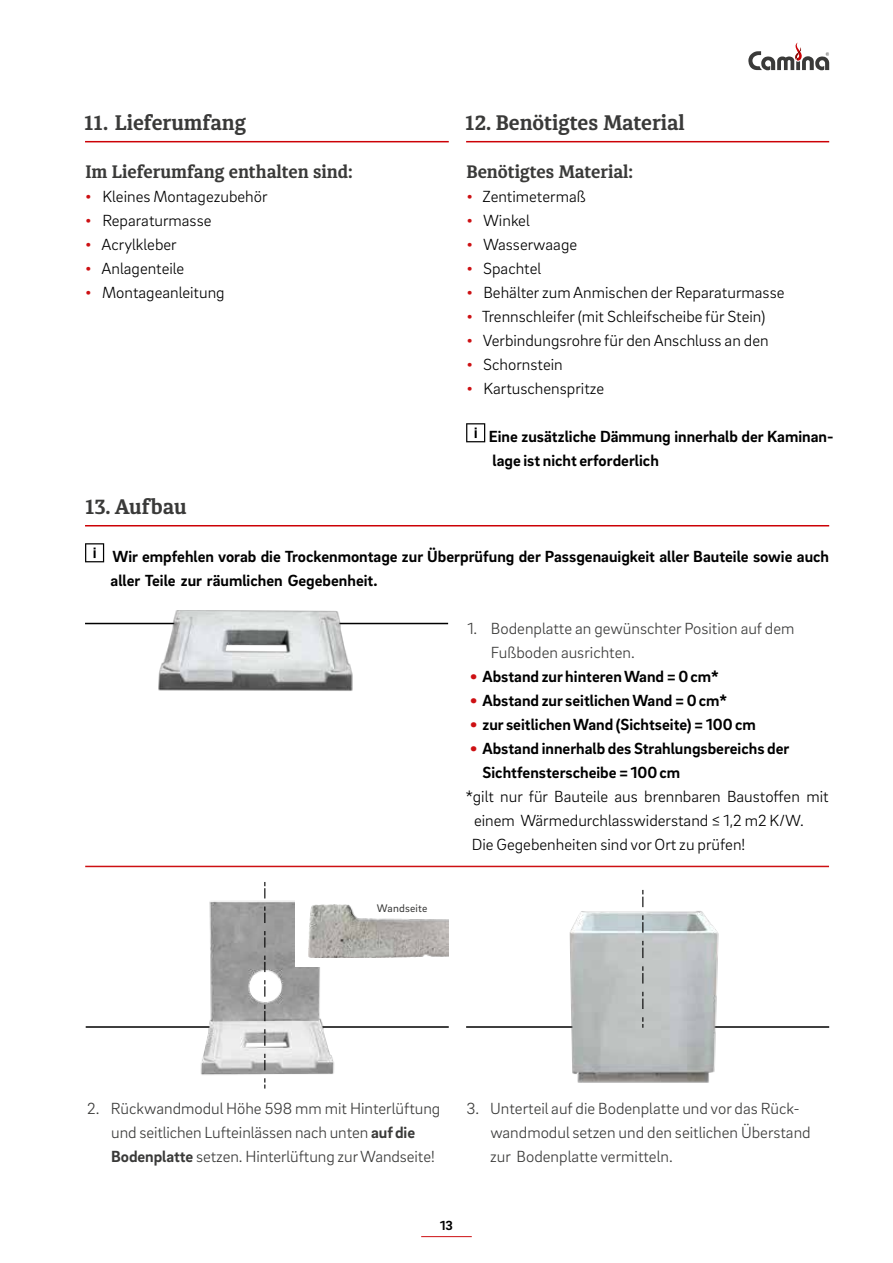
<style>
.page{position:relative;width:893px;height:1263px;background:#fff}
.page>*{position:absolute;margin:0;border:0;box-sizing:border-box;transform-origin:0 0}
.t1{font:700 21px "Diaria Pro";color:#3a3a39}
.t2{font:700 18px "Diaria Pro";color:#3a3a39}
.t3{font:300 16.5px/24px "Brix Sans";color:#000}
.t4{font:700 16.5px/24px "Brix Sans";color:#000}
.t5{font:300 16.5px/24px "Brix Sans";color:#3a3a39}
.t6{font:700 13.5px "Brix Sans";color:#000}
.t7{font:11.25px "Brix Sans";letter-spacing:.015em;color:#3a3a39}
.s1{font-size:19.5px;color:#cd1013}
.s2{font-weight:700}
</style>
<div class="page">
<hr style="left:421px;top:1236px;width:51px;height:1px;background:#cd1013">
<svg style="left:748px;top:43px;width:81px;height:27px"></svg>
<hr style="left:85px;top:141px;width:364px;height:1px;background:#cc0106">
<hr style="left:466px;top:141px;width:363px;height:1px;background:#cc0106">
<svg style="left:466px;top:423px;width:19px;height:19px"></svg>
<hr style="left:85px;top:525px;width:744px;height:1px;background:#cc0106">
<svg style="left:85px;top:543px;width:19px;height:19px"></svg>
<hr style="left:85px;top:623px;width:363px;height:1px;background:#000">
<img style="left:129px;top:610px;width:255px;height:81px">
<img style="left:86px;top:893px;width:363px;height:196px">
<svg style="left:264px;top:882px;width:1px;height:206px"></svg>
<div style="left:295px;top:896px;width:154px;height:71px;background:#fff"></div>
<img style="left:308px;top:905px;width:141px;height:52px">
<hr style="left:466px;top:1026px;width:363px;height:2px;background:#000">
<img style="left:466px;top:893px;width:362px;height:190px">
<svg style="left:642px;top:890px;width:1px;height:137px"></svg>
<hr style="left:85px;top:866px;width:744px;height:1px;background:#cd1013">
<p class="t1" style="left:84px;top:110px;width:163px">11. Lieferumfang</p>
<p class="t2" style="left:85px;top:161px;width:269px">Im Lieferumfang enthalten sind:</p>
<p class="t3" style="left:85px;top:184px;width:184px"><span class="s1">•</span> Kleines Montagezubehör</p>
<p class="t3" style="left:85px;top:208px;width:128px"><span class="s1">•</span> Reparaturmasse</p>
<p class="t3" style="left:85px;top:232px;width:93px"><span class="s1">•</span> Acrylkleber</p>
<p class="t3" style="left:85px;top:256px;width:101px"><span class="s1">•</span> Anlagenteile</p>
<p class="t3" style="left:85px;top:280px;width:141px"><span class="s1">•</span> Montageanleitung</p>
<p class="t1" style="left:465px;top:110px;width:221px">12. Benötigtes Material</p>
<p class="t2" style="left:466px;top:161px;width:168px">Benötigtes Material:</p>
<p class="t3" style="left:466px;top:184px;width:121px"><span class="s1">•</span> Zentimetermaß</p>
<p class="t3" style="left:466px;top:208px;width:65px"><span class="s1">•</span> Winkel</p>
<p class="t3" style="left:466px;top:232px;width:113px"><span class="s1">•</span> Wasserwaage</p>
<p class="t3" style="left:466px;top:256px;width:77px"><span class="s1">•</span> Spachtel</p>
<p class="t3" style="left:466px;top:280px;width:320px"><span class="s1">•</span> Behälter zum Anmischen der Reparaturmasse</p>
<p class="t3" style="left:466px;top:304px;width:301px"><span class="s1">•</span> Trennschleifer (mit Schleifscheibe für Stein)</p>
<p class="t3" style="left:466px;top:328px;width:304px"><span class="s1">•</span> Verbindungsrohre für den Anschluss an den</p>
<p class="t3" style="left:466px;top:352px;width:98px"><span class="s1">•</span> Schornstein</p>
<p class="t3" style="left:466px;top:376px;width:140px"><span class="s1">•</span> Kartuschenspritze</p>
<p class="t4" style="left:489px;top:424px;width:346px">Eine zusätzliche Dämmung innerhalb der Kaminan&shy;lage ist nicht erforderlich</p>
<p class="t1" style="left:85px;top:494px;width:103px">13. Aufbau</p>
<p class="t4" style="left:111px;top:544px;width:720px">Wir empfehlen vorab die Trockenmontage zur Überprüfung der Passgenauigkeit aller Bauteile sowie auch aller Teile zur räumlichen Gegebenheit.</p>
<p class="t5" style="left:491px;top:616px;width:305px;text-indent:-23px">1. Bodenplatte an gewünschter Position auf dem<br>Fußboden ausrichten.</p>
<p class="t4" style="left:470px;top:664px;width:250px"><span class="s1">•</span> Abstand zur hinteren Wand = 0cm*</p>
<p class="t4" style="left:470px;top:688px;width:259px"><span class="s1">•</span> Abstand zur seitlichen Wand = 0cm*</p>
<p class="t4" style="left:470px;top:712px;width:288px"><span class="s1">•</span> zur seitlichen Wand (Sichtseite) = 100 cm</p>
<p class="t4" style="left:482px;top:736px;width:308px;text-indent:-13px"><span class="s1">•</span> Abstand innerhalb des Strahlungsbereichs der<br>Sichtfensterscheibe = 100cm</p>
<p class="t3" style="left:472px;top:784px;width:358px;text-indent:-6px">*gilt nur für Bauteile aus brennbaren Baustoffen mit einem Wärmedurchlasswiderstand ≤ 1,2 m2 K/W.<br>Die Gegebenheiten sind vor Ort zu prüfen!</p>
<p class="t7" style="left:377px;top:901px;width:52px">Wandseite</p>
<p class="t5" style="left:111px;top:1096px;width:331px;text-indent:-24px">2. Rückwandmodul Höhe 598 mm mit Hinterlüftung und seitlichen Lufteinlässen nach unten <span class="s2">auf die<br>Bodenplatte</span> setzen. Hinterlüftung zur Wandseite!</p>
<p class="t5" style="left:490px;top:1096px;width:322px;text-indent:-24px">3. Unterteil auf die Bodenplatte und vor das Rück&shy;wandmodul setzen und den seitlichen Überstand zur Bodenplatte vermitteln.</p>
<p class="t6" style="left:440px;top:1216px;width:14px">13</p>
</div>
